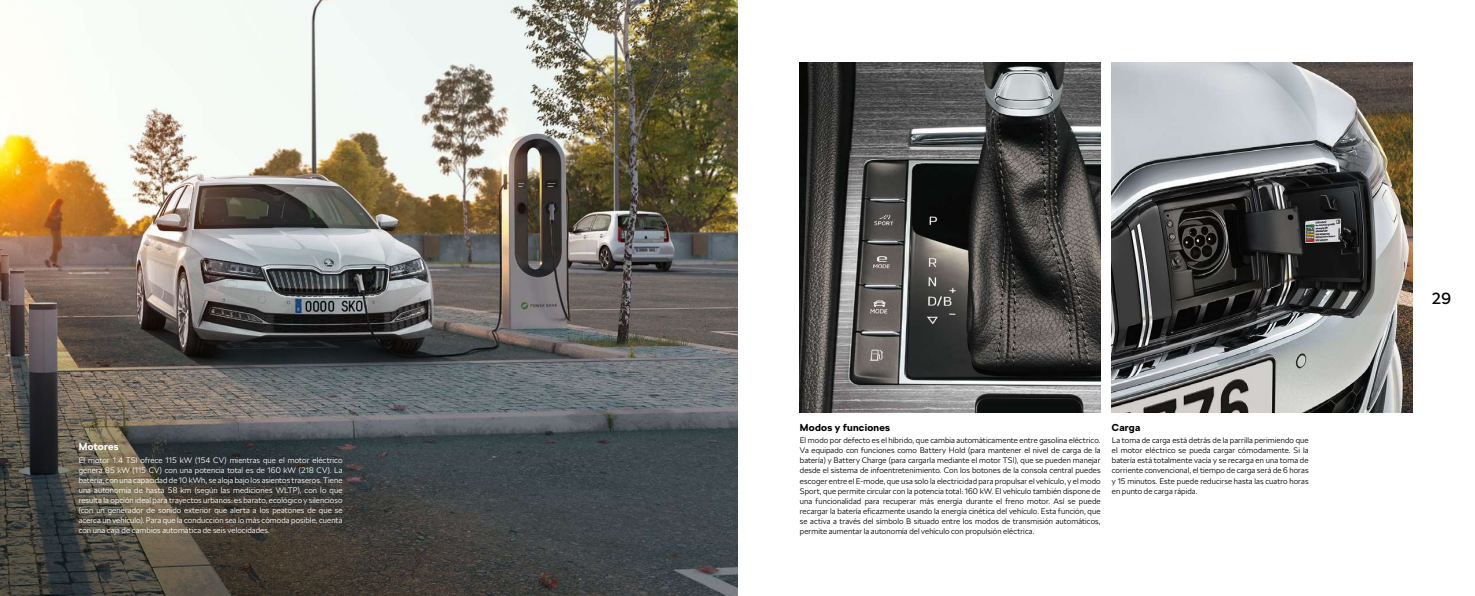
<style>
.page{position:relative;width:1475px;height:596px;background:#fff}
.page>*{position:absolute;margin:0;border:0;box-sizing:border-box;transform-origin:0 0}
.t1{font:16px "SKODA Next";color:#000}
.t2{font:700 10px "SKODA Next";letter-spacing:.025em;color:#000}
.t3{font:700 10px "SKODA Next";letter-spacing:.025em;color:#fff}
.t4{font:300 8px/10px "SKODA Next";letter-spacing:.01em;color:#000;text-align:justify}
.t5{font:300 8px/10px "SKODA Next";letter-spacing:.01em;color:#fff;text-align:justify}
</style>
<div class="page">
<img style="left:799px;top:62px;width:301px;height:350px">
<img style="left:1111px;top:62px;width:301px;height:350px">
<img style="left:0;top:0;width:737px;height:595px">
<p class="t3" style="left:79px;top:440px;width:42px">Motores</p>
<p class="t5" style="left:79px;top:455px;width:265px">El motor 1.4 TSI ofrece 115 kW (154 CV) mientras que el motor eléctrico genera 85 kW (115 CV) con una potencia total es de 160 kW (218 CV). La batería, con una capacidad de 10 kWh, se aloja bajo los asientos traseros. Tiene una autonomía de hasta 58 km (según las mediciones WLTP), con lo que resulta la opción ideal para trayectos urbanos: es barato, ecológico y silencioso (con un generador de sonido exterior que alerta a los peatones de que se acerca un vehículo). Para que la conducción sea lo más cómoda posible, cuenta con una caja de cambios automática de seis velocidades.</p>
<p class="t2" style="left:799px;top:421px;width:92px">Modos y funciones</p>
<p class="t4" style="left:799px;top:435px;width:302px">El modo por defecto es el híbrido, que cambia automáticamente entre gasolina eléctrico.<br>Va equipado con funciones como Battery Hold (para mantener el nivel de carga de la batería) y Battery Charge (para cargarla mediante el motor TSI), que se pueden manejar desde el sistema de infoentretenimiento. Con los botones de la consola central puedes escoger entre el E-mode, que usa solo la electricidad para propulsar el vehículo, y el modo Sport, que permite circular con la potencia total: 160 kW. El vehículo también dispone de una funcionalidad para recuperar más energía durante el freno motor. Así se puede recargar la batería eficazmente usando la energía cinética del vehículo. Esta función, que se activa a través del símbolo B situado entre los modos de transmisión automáticos, permite aumentar la autonomía del vehículo con propulsión eléctrica.</p>
<p class="t2" style="left:1111px;top:421px;width:30px">Carga</p>
<p class="t4" style="left:1111px;top:435px;width:198px">La toma de carga está detrás de la parrilla perimiendo que el motor eléctrico se pueda cargar cómodamente. Si la batería está totalmente vacía y se recarga en una toma de corriente convencional, el tiempo de carga será de 6 horas y 15 minutos. Este puede reducirse hasta las cuatro horas en punto de carga rápida.</p>
<h1 class="t1" style="left:1431px;top:288px;width:21px">29</h1>
</div>
